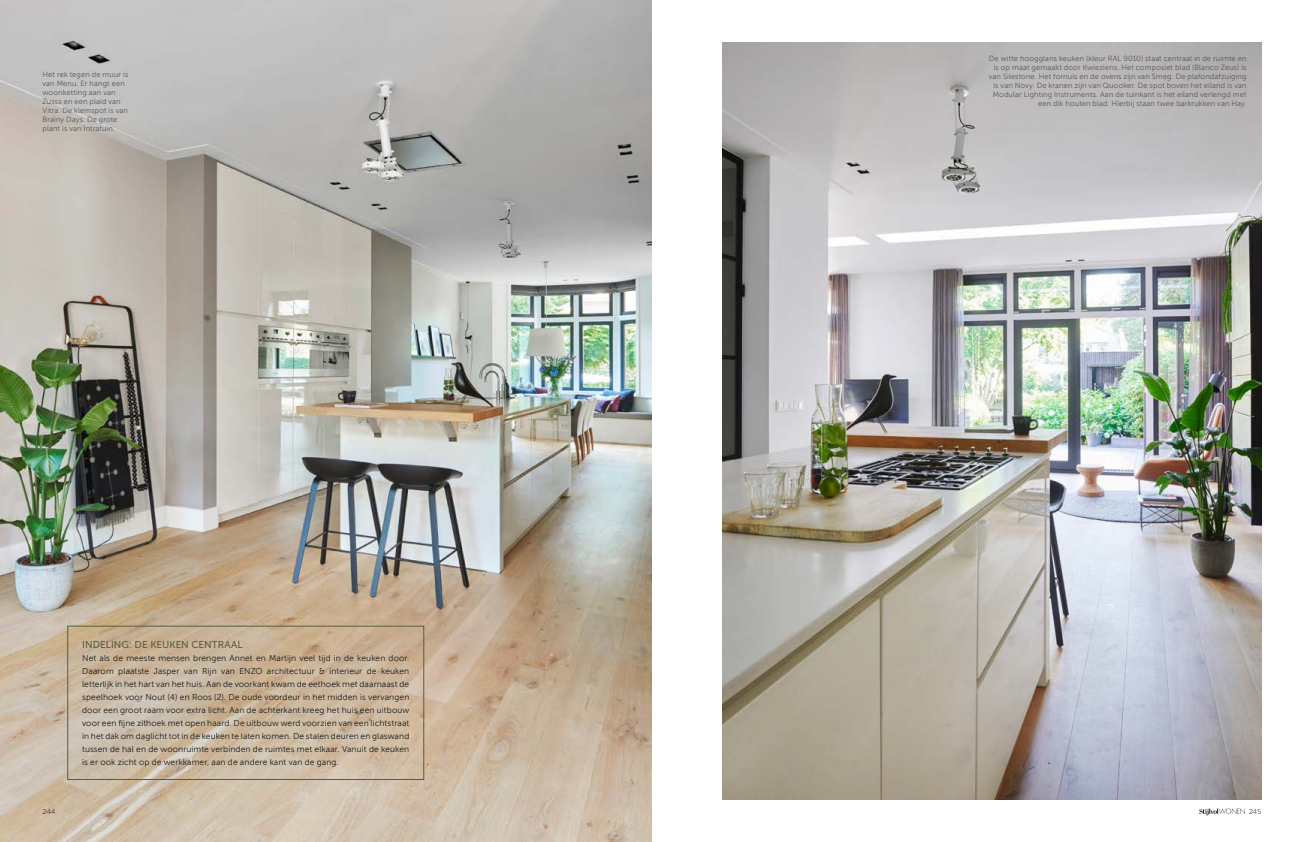
<style>
.page{position:relative;width:1304px;height:842px;background:#fff}
.page>*{position:absolute;margin:0;border:0;box-sizing:border-box;transform-origin:0 0}
.t1{font:10px "Museo Sans 500";color:#5a5e3f}
.t2{font:8.5px/13px "Museo Sans 300";letter-spacing:.01em;color:#1a1a18;text-align:justify}
.t3{font:7.5px/9px "Museo Sans 300";letter-spacing:.015em;color:#565656;text-align:right}
.t4{font:300 7px "Gotham";letter-spacing:-.025em;color:#1a1a18}
</style>
<div class="page">
<img style="left:723px;top:43px;width:538px;height:756px">
<img style="left:0;top:0;width:652px;height:842px">
<div style="left:68px;top:626px;width:356px;height:154px;border:1px solid #5a5e3f"></div>
<svg style="left:1199px;top:808px;width:46px;height:7px"></svg>
<p class="t3" style="left:43px;top:70px;width:87px;text-align:left">Het rek tegen de muur is van Menu. Er hangt een woonketting aan van<br>Zusss en een plaid van<br>Vitra. De klemspot is van<br>Brainy Days. De grote plant is van Intratuin.</p>
<p class="t1" style="left:82px;top:639px;width:162px">INDELING: DE KEUKEN CENTRAAL</p>
<p class="t2" style="left:82px;top:652px;width:329px">Net als de meeste mensen brengen Annet en Martijn veel tijd in de keuken door.<br>Daarom plaatste Jasper van Rijn van ENZO architectuur &amp; interieur de keuken letterlijk in het hart van het huis. Aan de voorkant kwam de eethoek met daarnaast de speelhoek voor Nout (4) en Roos (2). De oude voordeur in het midden is vervangen door een groot raam voor extra licht. Aan de achterkant kreeg het huis een uitbouw voor een fijne zithoek met open haard. De uitbouw werd voorzien van een lichtstraat in het dak om daglicht tot in de keuken te laten komen. De stalen deuren en glaswand tussen de hal en de woonruimte verbinden de ruimtes met elkaar. Vanuit de keuken is er ook zicht op de werkkamer, aan de andere kant van de gang.</p>
<p class="t3" style="left:989px;top:54px;width:259px">De witte hoogglans keuken (kleur RAL 9010) staat centraal in de ruimte en is op maat gemaakt door Kwieziens. Het composiet blad (Blanco Zeus) is van Silestone. Het fornuis en de ovens zijn van Smeg. De plafondafzuiging is van Novy. De kranen zijn van Quooker. De spot boven het eiland is van Modular Lighting Instruments. Aan de tuinkant is het eiland verlengd met een dik houten blad. Hierbij staan twee barkrukken van Hay.</p>
<p class="t4" style="left:43px;top:807px;width:15px">244</p>
<p class="t4" style="left:1249px;top:807px;width:14px">245</p>
</div>
